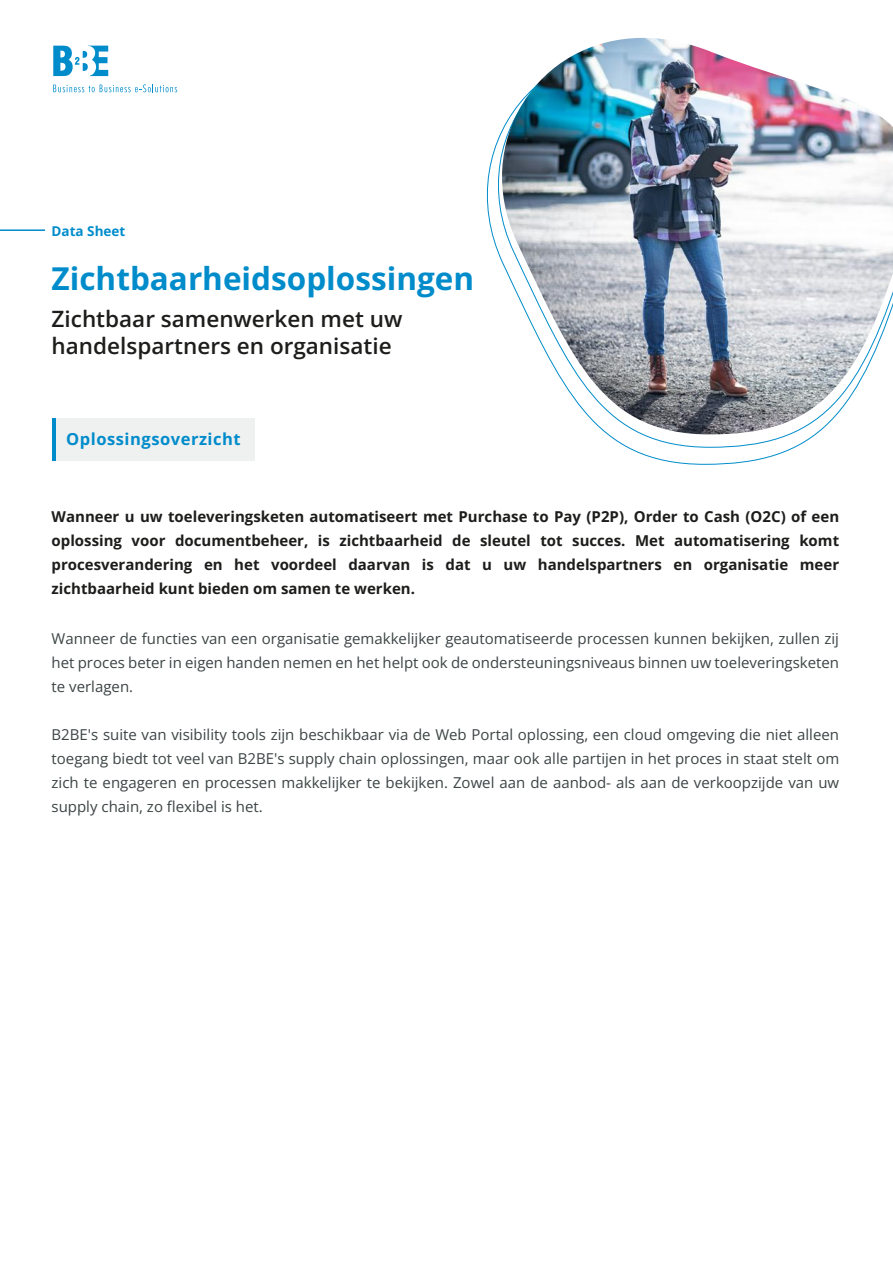
<style>
.page{position:relative;width:893px;height:1263px;background:#fff}
.page>*{position:absolute;margin:0;border:0;box-sizing:border-box;transform-origin:0 0}
.t1{font:700 31.5px "Open Sans";color:#008ccb}
.t2{font:600 22.5px/27px "Open Sans";color:#1d1d1b}
.t3{font:700 16.5px "Open Sans";letter-spacing:.03em;color:#008ccb}
.t4{font:15px/24px "Open Sans";color:#3c4445;text-align:justify}
.t5{font:700 15px/24px "Open Sans";color:#1d1d1b;text-align:justify}
.t6{font:700 13.5px "Open Sans";color:#008ccb}
</style>
<div class="page">
<img style="left:486px;top:38px;width:407px;height:396px">
<svg style="left:53px;top:45px;width:55px;height:31px"></svg>
<svg style="left:53px;top:84px;width:124px;height:8px"></svg>
<hr style="left:0;top:229px;width:45px;height:2px;background:#008ccb">
<div style="left:53px;top:419px;width:202px;height:42px;background:#eff0f0"></div>
<hr style="left:53px;top:419px;width:3px;height:42px;background:#008ccb">
<p class="t6" style="left:52px;top:222px;width:75px">Data Sheet</p>
<h1 class="t1" style="left:52px;top:257px;width:424px">Zichtbaarheidsoplossingen</h1>
<h2 class="t2" style="left:52px;top:305px;width:352px">Zichtbaar samenwerken met uw handelspartners en organisatie</h2>
<p class="t3" style="left:66px;top:428px;width:176px">Oplossingsoverzicht</p>
<p class="t5" style="left:52px;top:504px;width:789px">Wanneer u uw toeleveringsketen automatiseert met Purchase to Pay (P2P), Order to Cash (O2C) of een oplossing voor documentbeheer, is zichtbaarheid de sleutel tot succes. Met automatisering komt procesverandering en het voordeel daarvan is dat u uw handelspartners en organisatie meer zichtbaarheid kunt bieden om samen te werken.</p>
<p class="t4" style="left:52px;top:626px;width:789px">Wanneer de functies van een organisatie gemakkelijker geautomatiseerde processen kunnen bekijken, zullen zij het proces beter in eigen handen nemen en het helpt ook de ondersteuningsniveaus binnen uw toeleveringsketen te verlagen.</p>
<p class="t4" style="left:52px;top:722px;width:789px">B2BE's suite van visibility tools zijn beschikbaar via de Web Portal oplossing, een cloud omgeving die niet alleen toegang biedt tot veel van B2BE's supply chain oplossingen, maar ook alle partijen in het proces in staat stelt om zich te engageren en processen makkelijker te bekijken. Zowel aan de aanbod- als aan de verkoopzijde van uw supply chain, zo flexibel is het.</p>
</div>
